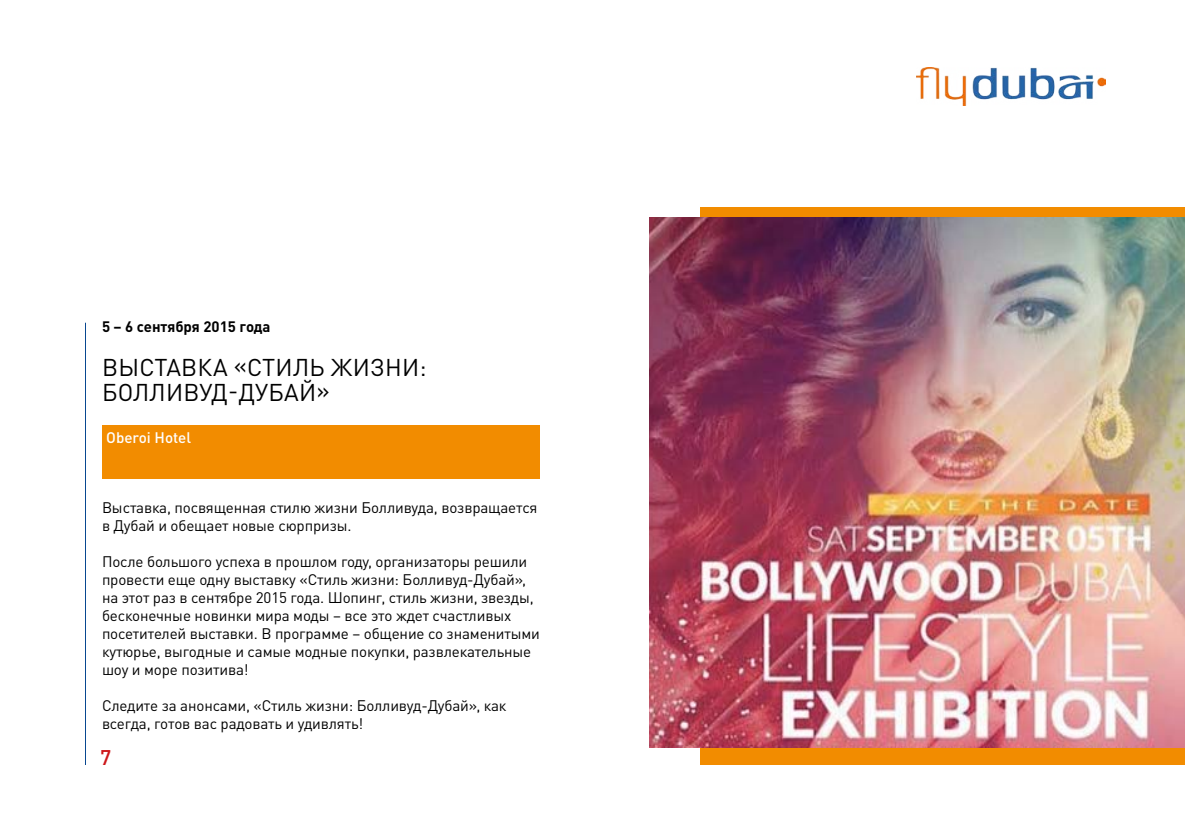
<style>
.page{position:relative;width:1185px;height:840px;background:#fff}
.page>*{position:absolute;margin:0;border:0;box-sizing:border-box;transform-origin:0 0}
.t1{font:24px/25.5px "DIN Pro";letter-spacing:.01em;color:#000}
.t2{font:500 21px "DIN Pro";color:#cd171a}
.t3{font:15.15px/18px "DIN Pro";letter-spacing:-.01em;color:#000}
.t4{font:500 15.15px "DIN Pro";color:#fff}
.t5{font:700 15px "DIN Pro";color:#000}
</style>
<div class="page">
<img style="left:916px;top:68px;width:190px;height:37px">
<hr style="left:85px;top:323px;width:1px;height:442px;background:#084790">
<div style="left:700px;top:207px;width:485px;height:558px;background:#f28c00"></div>
<div style="left:102px;top:425px;width:438px;height:54px;background:#f28c00"></div>
<img style="left:650px;top:217px;width:535px;height:531px">
<p class="t5" style="left:102px;top:314px;width:170px">5 – 6 сентября 2015 года</p>
<h1 class="t1" style="left:102px;top:352px;width:326px">ВЫСТАВКА «СТИЛЬ ЖИЗНИ:<br>БОЛЛИВУД-ДУБАЙ»</h1>
<p class="t4" style="left:106px;top:426px;width:86px">Oberoi Hotel</p>
<p class="t3" style="left:102px;top:497px;width:437px">Выставка, посвященная стилю жизни Болливуда, возвращается в Дубай и обещает новые сюрпризы.</p>
<p class="t3" style="left:102px;top:551px;width:440px">После большого успеха в прошлом году, организаторы решили провести еще одну выставку «Стиль жизни: Болливуд-Дубай», на этот раз в сентябре 2015 года. Шопинг, стиль жизни, звезды, бесконечные новинки мира моды – все это ждет счастливых посетителей выставки. В программе – общение со знаменитыми кутюрье, выгодные и самые модные покупки, развлекательные шоу и море позитива!</p>
<p class="t3" style="left:102px;top:695px;width:406px">Следите за анонсами, «Стиль жизни: Болливуд-Дубай», как всегда, готов вас радовать и удивлять!</p>
<h2 class="t2" style="left:100px;top:740px;width:13px">7</h2>
</div>
